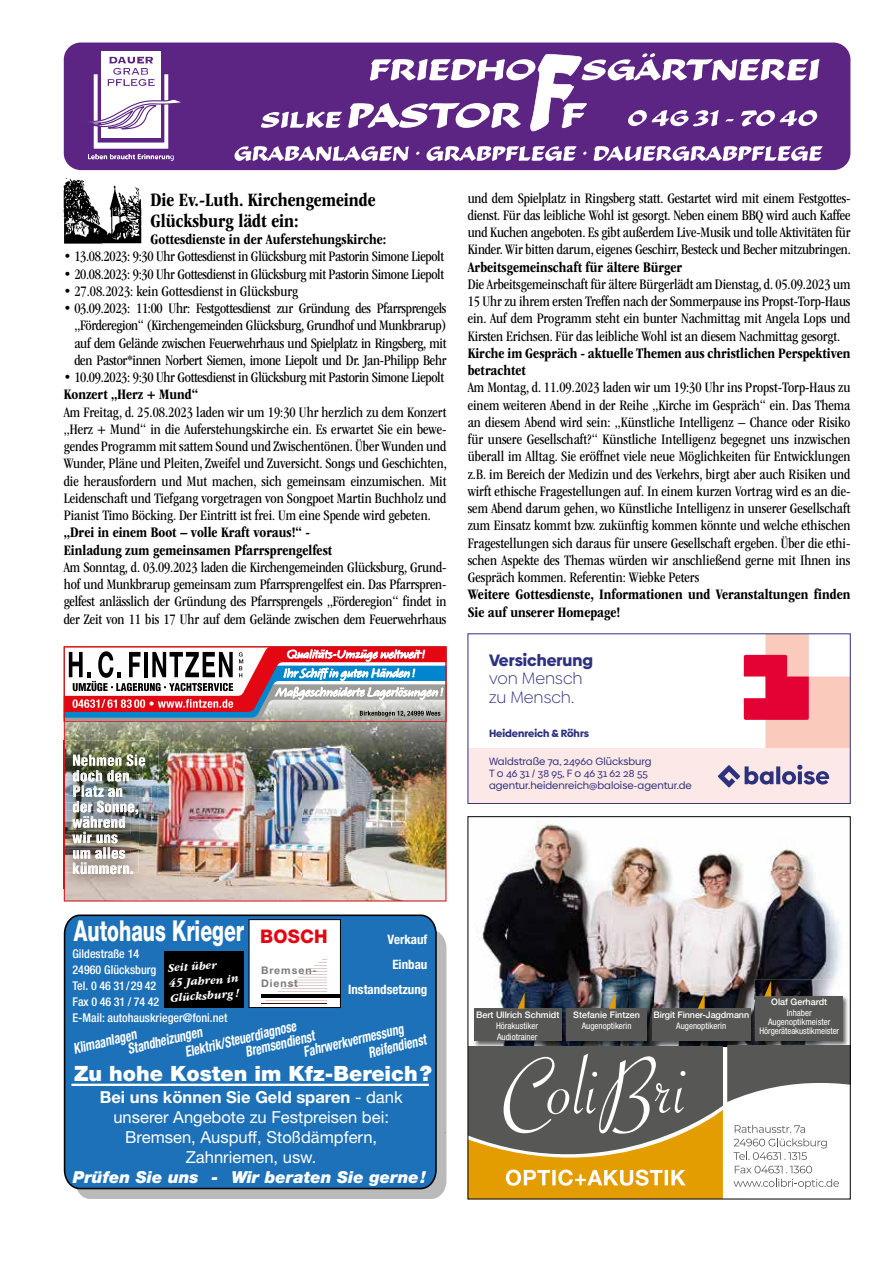
<style>
.page{position:relative;width:893px;height:1263px;background:#fff}
.page>*{position:absolute;margin:0;border:0;box-sizing:border-box;transform-origin:0 0}
.t1{font:800 28.8px "Helvetica Neue LT Std";color:#fff;scale:.67 1}
.t2{font:900 21.15px "Helvetica Neue LT Std";color:#fff}
.t3{font:700 condensed 19.5px/21px "ITC Garamond Std";color:#000}
.t4{font:800 18.75px "Helvetica Neue LT Std";letter-spacing:.01em;color:#e30613}
.t5{font:16.5px/20px "Helvetica Neue LT Std";color:#fff;text-align:center}
.t6{font:italic 900 16.5px "Helvetica Neue LT Std";color:#fff}
.t7{font:300 16.5px/18.8px "Baloise Create Headline";color:#2e317e}
.t8{font:900 16.5px "Baloise Create Headline";color:#2e317e}
.t9{font:condensed 15px/17.2px "ITC Garamond Std";letter-spacing:-.01em;color:#000;text-align:justify}
.t10{font:700 condensed 15px/17.2px "ITC Garamond Std";color:#000}
.t11{font:700 condensed 14.7px/12.1px "Helvetica Neue LT Std";color:#fff;scale:.81 1}
.t12{font:700 condensed 13.05px/24.5px "Helvetica Neue LT Std";color:#fff;text-align:right}
.t13{font:500 condensed 12px/15.9px "Helvetica Neue LT Std";color:#fff}
.t14{font:italic 700 12px/15px "ITC Garamond Std";color:#fff;scale:.94 1}
.t15{font:10.5px/12px "Baloise Create Headline";color:#2e317e}
.t16{font:900 10.5px "Baloise Create Headline";color:#2e317e}
.t17{font:700 10.5px/12.6px "Helvetica Neue LT Std";letter-spacing:.09em;color:#7c7b7b}
.t18{font:condensed 9px/9px "Helvetica Neue LT Std";color:#fff}
.t19{font:500 9px "Helvetica Neue";color:#fff}
.s1{font-weight:700}
</style>
<div class="page">
<img style="left:480px;top:821px;width:361px;height:171px">
<img style="left:474px;top:992px;width:280px;height:54px">
<div style="left:474px;top:1009px;width:87px;height:32px;background:#575756"></div>
<svg style="left:518px;top:992px;width:7px;height:17px"></svg>
<div style="left:567px;top:1009px;width:80px;height:32px;background:#575756"></div>
<svg style="left:609px;top:992px;width:7px;height:17px"></svg>
<div style="left:652px;top:1009px;width:98px;height:32px;background:#575756"></div>
<svg style="left:698px;top:992px;width:7px;height:17px"></svg>
<img style="left:754px;top:980px;width:94px;height:66px">
<div style="left:756px;top:996px;width:87px;height:44px;background:#575756"></div>
<svg style="left:764px;top:980px;width:7px;height:16px"></svg>
<svg style="left:470px;top:1046px;width:378px;height:151px"></svg>
<div style="left:468px;top:816px;width:382px;height:383px;border:1px solid #000"></div>
<img style="left:64px;top:721px;width:382px;height:180px">
<img style="left:145px;top:787px;width:6px;height:40px">
<img style="left:145px;top:741px;width:14px;height:39px">
<img style="left:64px;top:741px;width:81px;height:147px">
<svg style="left:64px;top:646px;width:382px;height:75px"></svg>
<img style="left:64px;top:179px;width:78px;height:64px">
<div style="left:65px;top:43px;width:785px;height:126px;background:#5c2483;border-radius:16px"></div>
<div style="left:64px;top:43px;width:786px;height:127px;border:1px solid #5c2483;border-radius:16px"></div>
<svg style="left:261px;top:112px;width:81px;height:16px"></svg>
<svg style="left:348px;top:53px;width:471px;height:78px"></svg>
<svg style="left:234px;top:146px;width:175px;height:15px"></svg>
<svg style="left:426px;top:146px;width:150px;height:15px"></svg>
<svg style="left:594px;top:146px;width:228px;height:15px"></svg>
<div style="left:101px;top:51px;width:60px;height:87px;background:#fff"></div>
<svg style="left:88px;top:57px;width:93px;height:104px"></svg>
<div style="left:77px;top:932px;width:369px;height:267px;background:#bababa"></div>
<div style="left:64px;top:914px;width:374px;height:276px;background:#1d71b8"></div>
<div style="left:71px;top:1084px;width:358px;height:2px;background:#000;border:2px solid #fff"></div>
<div style="left:165px;top:951px;width:79px;height:56px;background:#000"></div>
<div style="left:249px;top:919px;width:92px;height:89px;background:#fff;border:1px solid #000"></div>
<hr style="left:262px;top:1003px;width:65px;height:1px;background:#500800">
<hr style="left:265px;top:1000px;width:62px;height:1px;background:#500800">
<hr style="left:261px;top:995px;width:79px;height:3px;background:#000">
<hr style="left:273px;top:994px;width:54px;height:1px;background:#500800">
<hr style="left:277px;top:992px;width:50px;height:1px;background:#500800">
<hr style="left:281px;top:989px;width:46px;height:1px;background:#500800">
<hr style="left:286px;top:986px;width:41px;height:1px;background:#500800">
<hr style="left:290px;top:983px;width:37px;height:1px;background:#500800">
<hr style="left:294px;top:980px;width:33px;height:1px;background:#500800">
<svg style="left:298px;top:956px;width:29px;height:22px"></svg>
<div style="left:468px;top:748px;width:382px;height:56px;background:#fce8e7"></div>
<svg style="left:718px;top:765px;width:111px;height:22px"></svg>
<div style="left:468px;top:634px;width:382px;height:170px;border:1px solid #2e317e"></div>
<svg style="left:744px;top:634px;width:107px;height:114px"></svg>
<h3 class="t3" style="left:150px;top:189px;width:227px">Die Ev.-Luth. Kirchengemeinde<br>Glücksburg lädt ein:</h3>
<p class="t10" style="left:150px;top:231px;width:237px">Gottesdienste in der Auferstehungskirche:</p>
<p class="t9" style="left:64px;top:248px;width:382px">• 13.08.2023: 9:30 Uhr Gottesdienst in Glücksburg mit Pastorin Simone Liepolt</p>
<p class="t9" style="left:64px;top:265px;width:382px">• 20.08.2023: 9:30 Uhr Gottesdienst in Glücksburg mit Pastorin Simone Liepolt</p>
<p class="t9" style="left:64px;top:282px;width:236px">• 27.08.2023: kein Gottesdienst in Glücksburg</p>
<p class="t9" style="left:74px;top:300px;width:374px;text-indent:-11px">• 03.09.2023: 11:00 Uhr: Festgottesdienst zur Gründung des Pfarrsprengels „Förderegion“ (Kirchengemeinden Glücksburg, Grundhof und Munkbrarup) auf dem Gelände zwischen Feuerwehrhaus und Spielplatz in Ringsberg, mit den Pastor*innen Norbert Siemen, imone Liepolt und Dr. Jan-Philipp Behr</p>
<p class="t9" style="left:64px;top:369px;width:382px">• 10.09.2023: 9:30 Uhr Gottesdienst in Glücksburg mit Pastorin Simone Liepolt</p>
<p class="t10" style="left:64px;top:386px;width:136px">Konzert „Herz + Mund“</p>
<p class="t9" style="left:64px;top:403px;width:384px">Am Freitag, d. 25.08.2023 laden wir um 19:30 Uhr herzlich zu dem Konzert „Herz + Mund“ in die Auferstehungskirche ein. Es erwartet Sie ein bewe&shy;gendes Programm mit sattem Sound und Zwischentönen. Über Wunden und Wunder, Pläne und Pleiten, Zweifel und Zuversicht. Songs und Geschichten, die herausfordern und Mut machen, sich gemeinsam einzumischen. Mit Leidenschaft und Tiefgang vorgetragen von Songpoet Martin Buchholz und Pianist Timo Böcking. Der Eintritt ist frei. Um eine Spende wird gebeten.</p>
<p class="t10" style="left:64px;top:524px;width:270px">„Drei in einem Boot – volle Kraft voraus!“ -<br>Einladung zum gemeinsamen Pfarrsprengelfest</p>
<p class="t9" style="left:64px;top:558px;width:384px">Am Sonntag, d. 03.09.2023 laden die Kirchengemeinden Glücksburg, Grund&shy;hof und Munkbrarup gemeinsam zum Pfarrsprengelfest ein. Das Pfarrspren&shy;gelfest anlässlich der Gründung des Pfarrsprengels „Förderegion“ findet in der Zeit von 11 bis 17 Uhr auf dem Gelände zwischen dem Feuerwehrhaus</p>
<p class="t9" style="left:468px;top:189px;width:385px">und dem Spielplatz in Ringsberg statt. Gestartet wird mit einem Festgottes&shy;dienst. Für das leibliche Wohl ist gesorgt. Neben einem BBQ wird auch Kaffee und Kuchen angeboten. Es gibt außerdem Live-Musik und tolle Aktivitäten für Kinder. Wir bitten darum, eigenes Geschirr, Besteck und Becher mitzubringen.</p>
<p class="t10" style="left:468px;top:258px;width:216px">Arbeitsgemeinschaft für ältere Bürger</p>
<p class="t9" style="left:468px;top:276px;width:384px">Die Arbeitsgemeinschaft für ältere Bürgerlädt am Dienstag, d. 05.09.2023 um 15 Uhr zu ihrem ersten Treffen nach der Sommerpause ins Propst-Torp-Haus ein. Auf dem Programm steht ein bunter Nachmittag mit Angela Lops und Kirsten Erichsen. Für das leibliche Wohl ist an diesem Nachmittag gesorgt.</p>
<p class="t10" style="left:468px;top:344px;width:384px">Kirche im Gespräch - aktuelle Themen aus christlichen Perspektiven betrachtet</p>
<p class="t9" style="left:468px;top:379px;width:384px">Am Montag, d. 11.09.2023 laden wir um 19:30 Uhr ins Propst-Torp-Haus zu einem weiteren Abend in der Reihe „Kirche im Gespräch“ ein. Das Thema an diesem Abend wird sein: „Künstliche Intelligenz – Chance oder Risiko für unsere Gesellschaft?“ Künstliche Intelligenz begegnet uns inzwischen überall im Alltag. Sie eröffnet viele neue Möglichkeiten für Entwicklungen z.B. im Bereich der Medizin und des Verkehrs, birgt aber auch Risiken und wirft ethische Fragestellungen auf. In einem kurzen Vortrag wird es an die&shy;sem Abend darum gehen, wo Künstliche Intelligenz in unserer Gesellschaft zum Einsatz kommt bzw. zukünftig kommen könnte und welche ethischen Fragestellungen sich daraus für unsere Gesellschaft ergeben. Über die ethi&shy;schen Aspekte des Themas würden wir anschließend gerne mit Ihnen ins Gespräch kommen. Referentin: Wiebke Peters</p>
<p class="t10" style="left:468px;top:586px;width:384px">Weitere Gottesdienste, Informationen und Veranstaltungen finden<br>Sie auf unserer Homepage!</p>
<p class="t8" style="left:489px;top:646px;width:105px">Versicherung</p>
<p class="t7" style="left:489px;top:669px;width:95px">von Mensch zu Mensch.</p>
<p class="t16" style="left:489px;top:725px;width:101px">Heidenreich &amp; Röhrs</p>
<p class="t15" style="left:489px;top:754px;width:204px">Waldstraße 7a, 24960 Glücksburg<br>T 0 46 31 / 38 95, F 0 46 31 62 28 55 agentur.heidenreich@baloise-agentur.de</p>
<h1 class="t1" style="left:74px;top:914px;width:256px">Autohaus Krieger</h1>
<p class="t4" style="left:260px;top:926px;width:69px">BOSCH</p>
<p class="t17" style="left:261px;top:964px;width:57px">Bremsen-<br>Dienst</p>
<p class="t12" style="left:348px;top:927px;width:81px">Verkauf<br>Einbau<br>Instandsetzung</p>
<p class="t13" style="left:72px;top:946px;width:157px">Gildestraße 14<br>24960 Glücksburg<br>Tel. 0 46 31/29 42<br>Fax 0 46 31 / 74 42<br>E-Mail: autohauskrieger@foni.net</p>
<p class="t14" style="left:167px;top:960px;width:76px;rotate:-4deg">Seit über<br>45 Jahren in<br>Glücksburg !</p>
<p class="t11" style="left:184px;top:1045px;width:142px;rotate:-13deg">Elektrik/Steuerdiagnose</p>
<p class="t11" style="left:302px;top:1045px;width:128px;rotate:-13deg">Fahrwerkvermessung</p>
<p class="t11" style="left:124px;top:1030px;width:95px;text-indent:-53px;rotate:-13deg">Klimaanlagen<br>Standheizungen</p>
<p class="t11" style="left:244px;top:1045px;width:89px;rotate:-13deg">Bremsendienst</p>
<p class="t11" style="left:367px;top:1046px;width:74px;rotate:-13deg">Reifendienst</p>
<h2 class="t2" style="left:74px;top:1060px;width:359px">Zu hohe Kosten im Kfz-Bereich?</h2>
<p class="t5" style="left:100px;top:1087px;width:304px"><span class="s1">Bei uns können Sie Geld sparen</span> - dank unserer Angebote zu Festpreisen bei:<br>Bremsen, Auspuff, Stoßdämpfern,<br>Zahnriemen, usw.</p>
<p class="t6" style="left:73px;top:1167px;width:355px">Prüfen Sie uns - Wir beraten Sie gerne!</p>
<p class="t19" style="left:476px;top:1008px;width:85px">Bert Ullrich Schmidt</p>
<p class="t18" style="left:496px;top:1020px;width:44px;line-height:10.8px">Hörakustiker<br>Audiotrainer</p>
<p class="t19" style="left:573px;top:1008px;width:68px">Stefanie Fintzen</p>
<p class="t18" style="left:582px;top:1021px;width:51px">Augenoptikerin</p>
<p class="t19" style="left:653px;top:1008px;width:97px">Birgit Finner-Jagdmann</p>
<p class="t18" style="left:676px;top:1021px;width:51px">Augenoptikerin</p>
<p class="t19" style="left:771px;top:995px;width:58px">Olaf Gerhardt</p>
<p class="t18" style="left:759px;top:1008px;width:81px;text-align:center">Inhaber<br>Augenoptikmeister<br>Hörgeräteakustikmeister</p>
</div>
